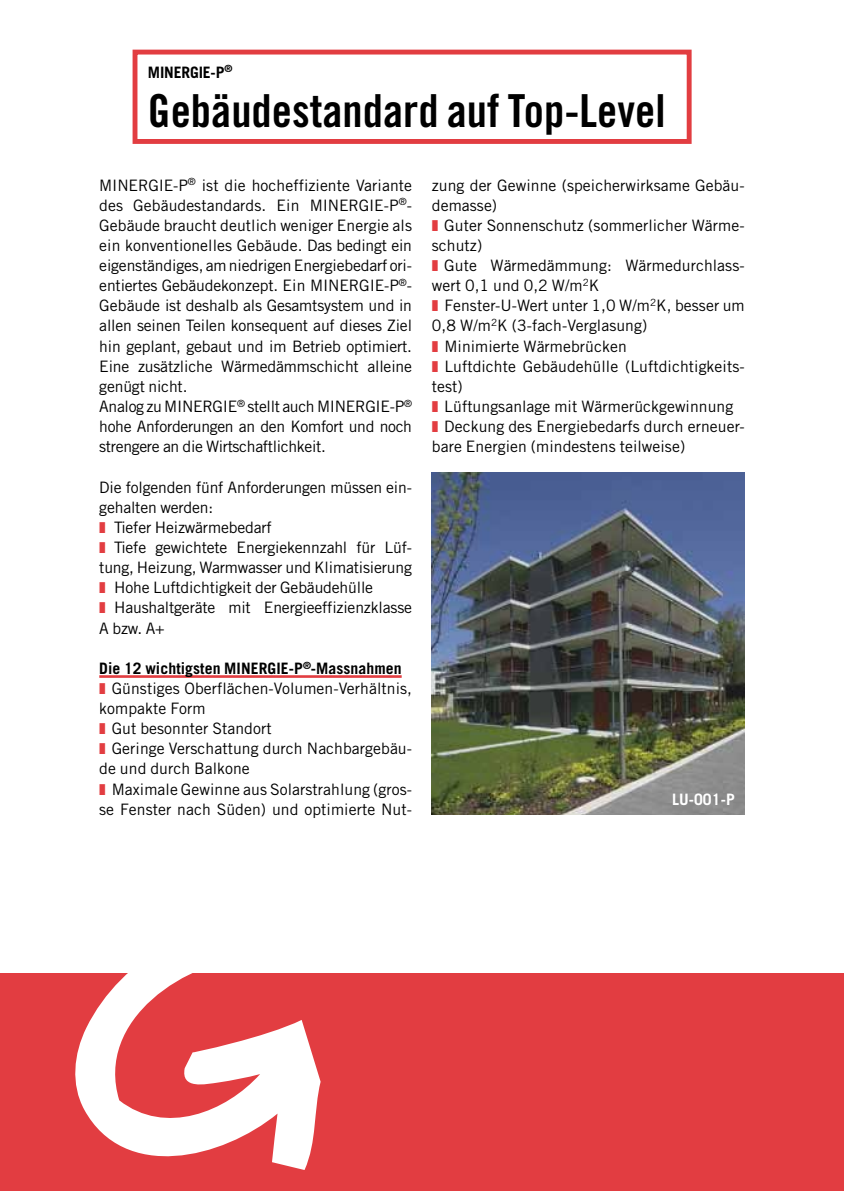
<style>
.page{position:relative;width:844px;height:1191px;background:#fff}
.page>*{position:absolute;margin:0;border:0;box-sizing:border-box;transform-origin:0 0}
.t1{font:45.5px "Trade Gothic Bold Cond Twenty";color:#000}
.t2{font:15.75px/20.1px "Trade Gothic";letter-spacing:.005em;color:#000}
.t3{font:700 15.75px "Trade Gothic";letter-spacing:.005em;color:#000}
.t4{font:700 15.75px "Trade Gothic";color:#fff}
</style>
<div class="page">
<div style="left:0;top:973px;width:843px;height:218px;background:#e23d41"></div>
<svg style="left:75px;top:973px;width:245px;height:196px"></svg>
<hr style="left:99px;top:675px;width:302px;height:3px;background:#e23d41">
<div style="left:132px;top:50px;width:559px;height:94px;border:5px solid #e23d41"></div>
<img style="left:432px;top:472px;width:312px;height:342px">
<p class="t3" style="left:148px;top:62px;width:86px">MINERGIE-P<sup>®</sup></p>
<h1 class="t1" style="left:148px;top:83px;width:519px">Gebäudestandard auf Top-Level</h1>
<p class="t2" style="left:99px;top:175px;width:314px">MINERGIE-P<sup>®</sup> ist die hocheffiziente Variante des Gebäudestandards. Ein MINERGIE-P<sup>®</sup>- Gebäude braucht deutlich weniger Energie als ein konventionelles Gebäude. Das bedingt ein eigenständiges, am niedrigen Energiebedarf ori&shy;entiertes Gebäudekonzept. Ein MINERGIE-P<sup>®</sup>- Gebäude ist deshalb als Gesamtsystem und in allen seinen Teilen konsequent auf dieses Ziel hin geplant, gebaut und im Betrieb optimiert.<br>Eine zusätzliche Wärmedämmschicht alleine genügt nicht.<br>Analog zu MINERGIE<sup>®</sup> stellt auch MINERGIE-P<sup>® </sup>hohe Anforderungen an den Komfort und noch strengere an die Wirtschaftlichkeit.</p>
<p class="t2" style="left:99px;top:477px;width:314px">Die folgenden fünf Anforderungen müssen ein-</p>
<p class="t2" style="left:99px;top:497px;width:115px">gehalten werden:</p>
<p class="t2" style="left:114px;top:517px;width:159px">Tiefer Heizwärmebedarf</p>
<p class="t2" style="left:114px;top:537px;width:299px">Tiefe gewichtete Energiekennzahl für Lüf-</p>
<p class="t2" style="left:99px;top:557px;width:314px">tung, Heizung, Warmwasser und Klimatisierung</p>
<p class="t2" style="left:114px;top:577px;width:260px">Hohe Luftdichtigkeit der Gebäudehülle</p>
<p class="t2" style="left:114px;top:597px;width:299px">Haushaltgeräte mit Energieeffizienzklasse</p>
<p class="t2" style="left:99px;top:617px;width:67px">A bzw. A+</p>
<p class="t3" style="left:99px;top:658px;width:304px">Die 12 wichtigsten MINERGIE-P<sup>®</sup>-Massnahmen</p>
<p class="t2" style="left:112px;top:678px;width:302px">Günstiges Oberflächen-Volumen-Verhältnis,</p>
<p class="t2" style="left:99px;top:698px;width:108px">kompakte Form</p>
<p class="t2" style="left:112px;top:718px;width:161px">Gut besonnter Standort</p>
<p class="t2" style="left:112px;top:738px;width:302px">Geringe Verschattung durch Nachbargebäu-</p>
<p class="t2" style="left:99px;top:758px;width:152px">de und durch Balkone</p>
<p class="t2" style="left:112px;top:778px;width:300px">Maximale Gewinne aus Solarstrahlung (gros-</p>
<p class="t2" style="left:99px;top:799px;width:314px">se Fenster nach Süden) und optimierte Nut-</p>
<p class="t2" style="left:432px;top:175px;width:314px">zung der Gewinne (speicherwirksame Gebäu&shy;demasse)</p>
<p class="t2" style="left:432px;top:215px;width:314px;text-indent:12px">Guter Sonnenschutz (sommerlicher Wärme&shy;schutz)</p>
<p class="t2" style="left:432px;top:255px;width:314px;text-indent:12px">Gute Wärmedämmung: Wärmedurchlass&shy;wert 0,1 und 0,2 W/m<sup>2</sup>K</p>
<p class="t2" style="left:444px;top:295px;width:302px">Fenster-U-Wert unter 1,0 W/m<sup>2</sup>K, besser um</p>
<p class="t2" style="left:432px;top:315px;width:217px">0,8 W/m<sup>2</sup>K (3-fach-Verglasung)</p>
<p class="t2" style="left:444px;top:336px;width:184px">Minimierte Wärmebrücken</p>
<p class="t2" style="left:444px;top:356px;width:302px">Luftdichte Gebäudehülle (Luftdichtigkeits-</p>
<p class="t2" style="left:432px;top:376px;width:32px">test)</p>
<p class="t2" style="left:444px;top:396px;width:290px">Lüftungsanlage mit Wärmerückgewinnung</p>
<p class="t2" style="left:444px;top:416px;width:302px">Deckung des Energiebedarfs durch erneuer-</p>
<p class="t2" style="left:432px;top:436px;width:255px">bare Energien (mindestens teilweise)</p>
<p class="t4" style="left:671px;top:789px;width:64px">LU-001-P</p>
</div>
